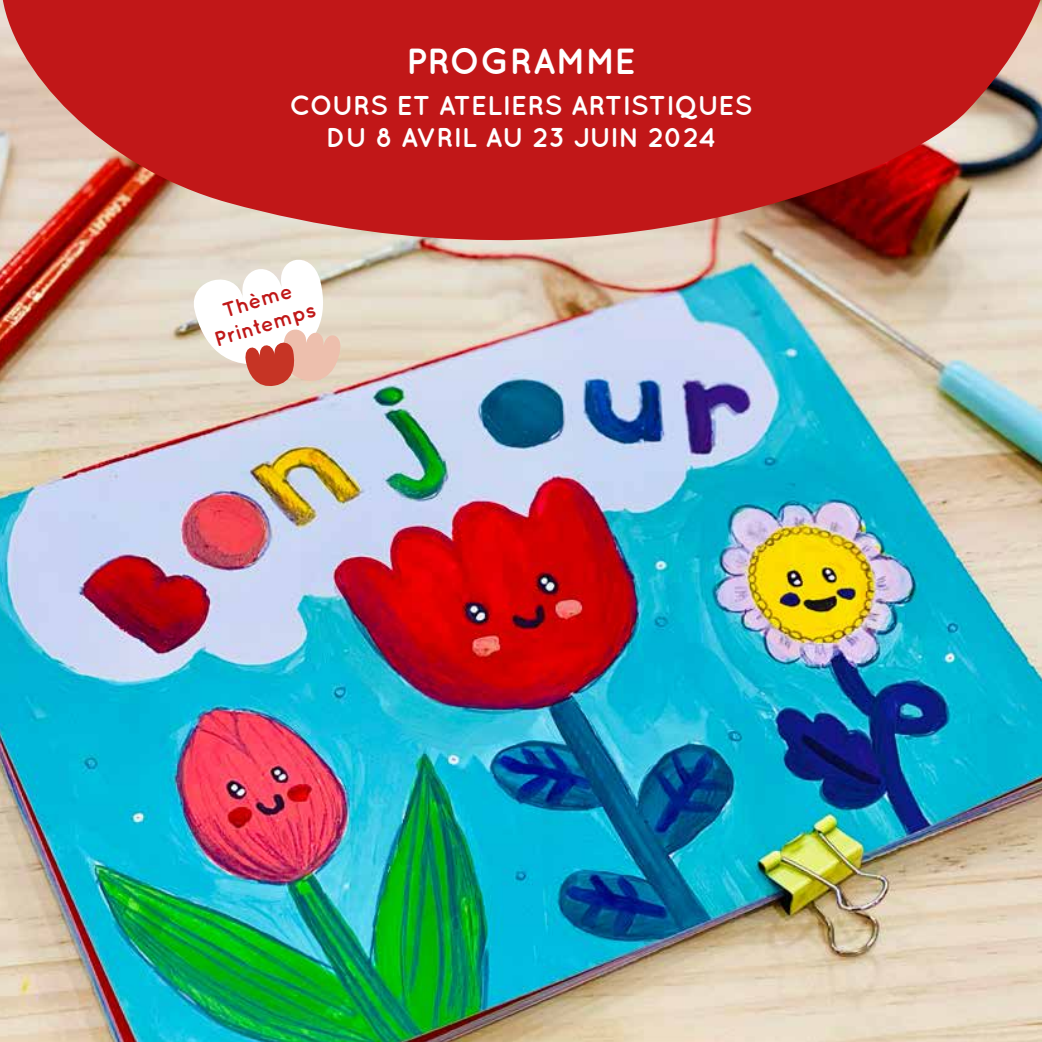
<style>
.page{position:relative;width:1042px;height:1042px;background:#fff}
.page>*{position:absolute;margin:0;border:0;box-sizing:border-box;transform-origin:0 0}
.t1{font:700 36.23px "Quicksand";color:#fff}
.t2{font:700 27.12px/31.7px "Quicksand";color:#fff;text-align:center}
.t3{font:700 21px/25.2px "Quicksand";color:#c01818;text-align:center}
</style>
<div class="page">
<img style="left:0;top:306px;width:1042px;height:736px">
<svg style="left:187px;top:306px;width:156px;height:83px"></svg>
<svg style="left:0;top:0;width:1042px;height:306px;background:#c24f49"></svg>
<h1 class="t1" style="left:406px;top:40px;width:231px">PROGRAMME</h1>
<p class="t2" style="left:289px;top:89px;width:465px">COURS ET ATELIERS ARTISTIQUES<br>DU 8 AVRIL AU 23 JUIN 2024</p>
<p class="t3" style="left:204px;top:303px;width:106px;rotate:-17deg">Thème<br>Printemps</p>
</div>
